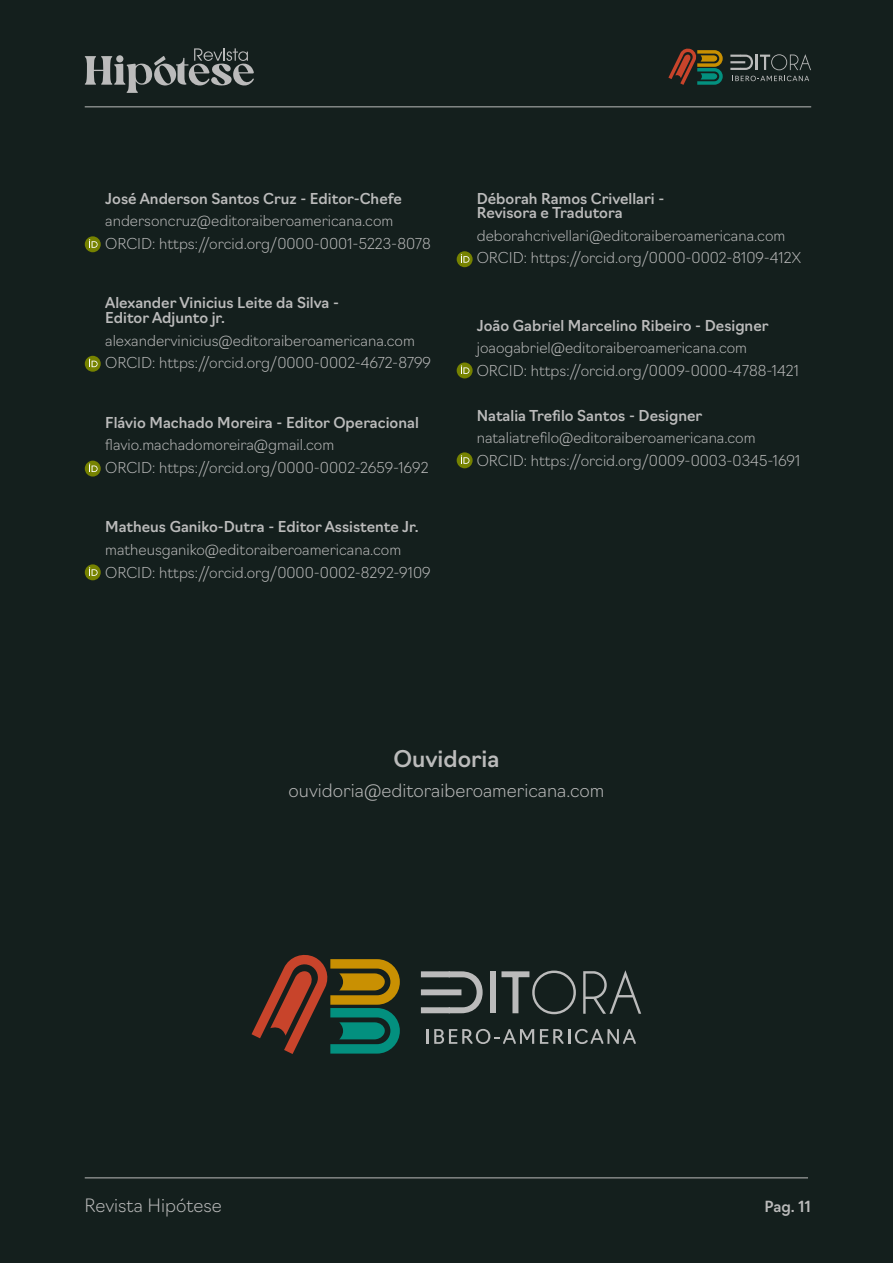
<style>
.page{position:relative;width:893px;height:1263px;background:#141f1d}
.page>*{position:absolute;margin:0;border:0;box-sizing:border-box;transform-origin:0 0}
.t1{font:500 22.5px "Navigo";color:#bbb}
.t2{font:18px "Navigo Extra Light 2";color:#bbb}
.t3{font:500 15px "Navigo";color:#bbb}
.t4{font:14.7px/22.5px "Navigo Extra Light 2";color:#bbb}
.t5{font:500 14.7px/14.7px "Navigo";color:#bbb}
</style>
<div class="page">
<svg style="left:668px;top:48px;width:55px;height:37px"></svg>
<svg style="left:730px;top:54px;width:81px;height:16px"></svg>
<svg style="left:732px;top:76px;width:77px;height:5px"></svg>
<hr style="left:85px;top:106px;width:726px;height:1px;background:#bbb">
<hr style="left:85px;top:1177px;width:723px;height:1px;background:#bbb">
<div style="left:85px;top:564px;width:16px;height:16px;background:#768200;border-radius:50%"></div>
<svg style="left:89px;top:567px;width:9px;height:9px"></svg>
<div style="left:85px;top:461px;width:16px;height:16px;background:#768200;border-radius:50%"></div>
<svg style="left:89px;top:463px;width:9px;height:9px"></svg>
<div style="left:85px;top:356px;width:16px;height:16px;background:#768200;border-radius:50%"></div>
<svg style="left:89px;top:359px;width:9px;height:8px"></svg>
<div style="left:85px;top:236px;width:16px;height:16px;background:#768200;border-radius:50%"></div>
<svg style="left:89px;top:239px;width:9px;height:9px"></svg>
<svg style="left:457px;top:362px;width:16px;height:16px"></svg>
<svg style="left:461px;top:365px;width:8px;height:9px"></svg>
<svg style="left:457px;top:452px;width:16px;height:16px"></svg>
<svg style="left:461px;top:455px;width:8px;height:9px"></svg>
<div style="left:457px;top:251px;width:16px;height:16px;background:#768200;border-radius:50%"></div>
<svg style="left:461px;top:254px;width:8px;height:9px"></svg>
<svg style="left:252px;top:954px;width:148px;height:100px"></svg>
<svg style="left:421px;top:971px;width:62px;height:42px"></svg>
<div style="left:490px;top:971px;width:6px;height:42px;background:#bbb"></div>
<svg style="left:501px;top:970px;width:75px;height:44px"></svg>
<svg style="left:583px;top:970px;width:58px;height:44px"></svg>
<hr style="left:426px;top:1029px;width:3px;height:15px;background:#bbb">
<svg style="left:434px;top:1029px;width:100px;height:15px"></svg>
<svg style="left:540px;top:1029px;width:96px;height:15px"></svg>
<svg style="left:85px;top:48px;width:169px;height:45px"></svg>
<p class="t5" style="left:105px;top:190px;width:298px">José Anderson Santos Cruz - Editor-Chefe</p>
<p class="t4" style="left:105px;top:208px;width:327px">andersoncruz@editoraiberoamericana.com<br>ORCID: https://orcid.org/0000-0001-5223-8078</p>
<p class="t5" style="left:105px;top:294px;width:235px">Alexander Vinicius Leite da Silva -<br>Editor Adjunto jr.</p>
<p class="t4" style="left:105px;top:328px;width:327px">alexandervinicius@editoraiberoamericana.com<br>ORCID: https://orcid.org/0000-0002-4672-8799</p>
<p class="t5" style="left:105px;top:414px;width:315px">Flávio Machado Moreira - Editor Operacional</p>
<p class="t4" style="left:105px;top:432px;width:325px">flavio.machadomoreira@gmail.com<br>ORCID: https://orcid.org/0000-0002-2659-1692</p>
<p class="t5" style="left:105px;top:519px;width:315px">Matheus Ganiko-Dutra - Editor Assistente Jr.</p>
<p class="t4" style="left:105px;top:537px;width:327px">matheusganiko@editoraiberoamericana.com<br>ORCID: https://orcid.org/0000-0002-8292-9109</p>
<p class="t5" style="left:477px;top:190px;width:189px">Déborah Ramos Crivellari -<br>Revisora e Tradutora</p>
<p class="t4" style="left:477px;top:223px;width:326px">deborahcrivellari@editoraiberoamericana.com<br>ORCID: https://orcid.org/0000-0002-8109-412X</p>
<p class="t5" style="left:477px;top:317px;width:293px">João Gabriel Marcelino Ribeiro - Designer</p>
<p class="t4" style="left:477px;top:336px;width:324px">joaogabriel@editoraiberoamericana.com<br>ORCID: https://orcid.org/0009-0000-4788-1421</p>
<p class="t5" style="left:477px;top:407px;width:227px">Natalia Trefilo Santos - Designer</p>
<p class="t4" style="left:477px;top:426px;width:325px">nataliatrefilo@editoraiberoamericana.com<br>ORCID: https://orcid.org/0009-0003-0345-1691</p>
<h1 class="t1" style="left:393px;top:741px;width:108px">Ouvidoria</h1>
<p class="t2" style="left:288px;top:777px;width:317px">ouvidoria@editoraiberoamericana.com</p>
<p class="t2" style="left:85px;top:1191px;width:139px">Revista Hipótese</p>
<p class="t3" style="left:764px;top:1194px;width:48px">Pag. 11</p>
</div>
